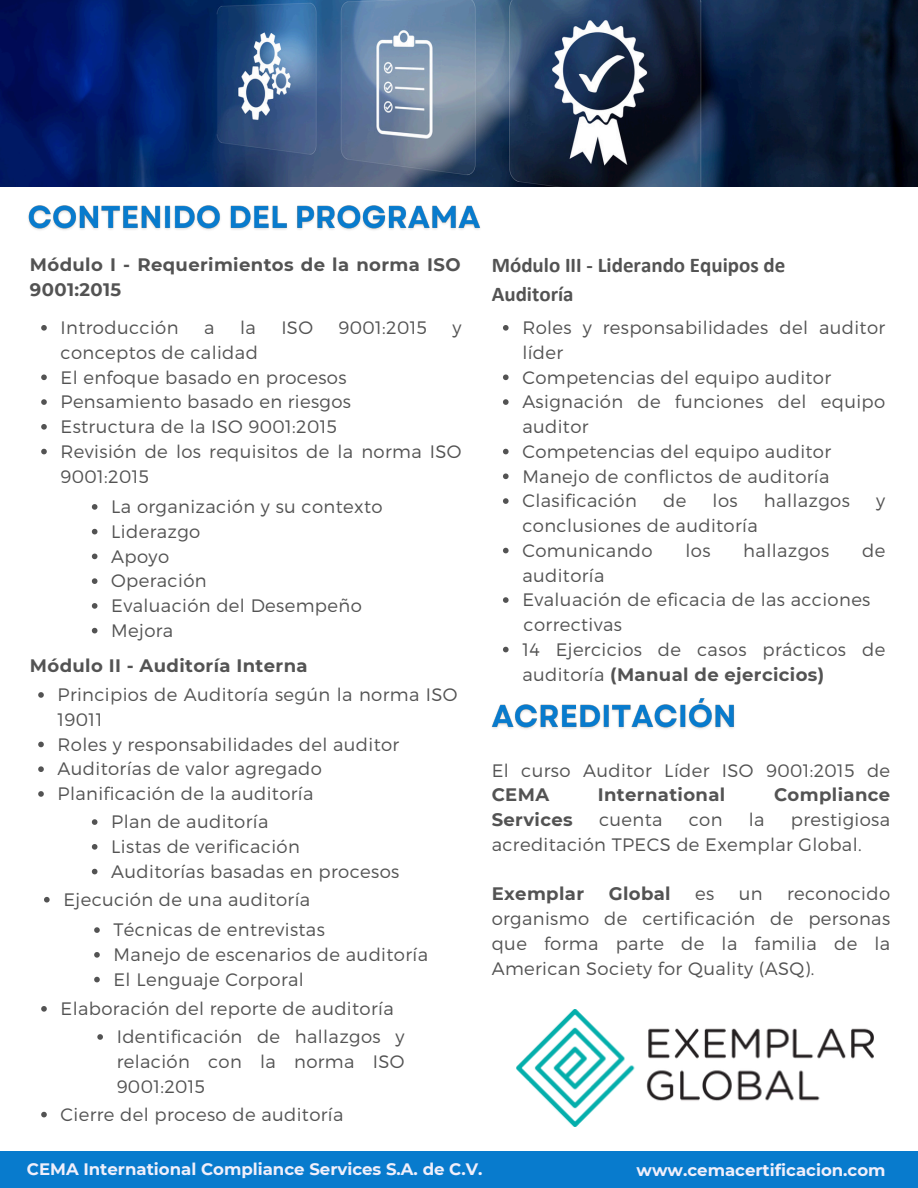
<style>
.page{position:relative;width:918px;height:1188px;background:#fff}
.page>*{position:absolute;margin:0;border:0;box-sizing:border-box;transform-origin:0 0}
.t1{font:700 21px/29.2px "Calibri";color:#535353}
.t2{font:300 18px/24.8px "Montserrat";letter-spacing:.02em;color:#535353}
.t3{font:700 18px/24.8px "Montserrat";letter-spacing:.02em;color:#535353}
.t4{font:700 16.5px "Montserrat";color:#f0effb}
.s1{font-weight:700}
</style>
<div class="page">
<img style="left:517px;top:1009px;width:357px;height:117px">
<svg style="left:41px;top:325px;width:6px;height:6px"></svg>
<svg style="left:41px;top:375px;width:6px;height:5px"></svg>
<svg style="left:41px;top:399px;width:6px;height:6px"></svg>
<svg style="left:41px;top:424px;width:6px;height:6px"></svg>
<svg style="left:41px;top:449px;width:6px;height:5px"></svg>
<svg style="left:92px;top:504px;width:5px;height:6px"></svg>
<svg style="left:92px;top:529px;width:5px;height:5px"></svg>
<svg style="left:92px;top:554px;width:5px;height:5px"></svg>
<svg style="left:92px;top:578px;width:5px;height:6px"></svg>
<svg style="left:92px;top:603px;width:5px;height:6px"></svg>
<svg style="left:92px;top:628px;width:5px;height:5px"></svg>
<svg style="left:38px;top:692px;width:6px;height:6px"></svg>
<svg style="left:38px;top:742px;width:6px;height:5px"></svg>
<svg style="left:38px;top:766px;width:6px;height:6px"></svg>
<svg style="left:38px;top:791px;width:6px;height:6px"></svg>
<svg style="left:92px;top:819px;width:5px;height:6px"></svg>
<svg style="left:92px;top:844px;width:5px;height:6px"></svg>
<svg style="left:92px;top:869px;width:5px;height:5px"></svg>
<svg style="left:44px;top:897px;width:6px;height:6px"></svg>
<svg style="left:94px;top:927px;width:6px;height:6px"></svg>
<svg style="left:94px;top:952px;width:6px;height:6px"></svg>
<svg style="left:94px;top:977px;width:6px;height:5px"></svg>
<svg style="left:41px;top:1006px;width:6px;height:6px"></svg>
<svg style="left:97px;top:1034px;width:6px;height:6px"></svg>
<svg style="left:41px;top:1112px;width:6px;height:5px"></svg>
<img style="left:0;top:0;width:918px;height:187px">
<svg style="left:503px;top:325px;width:6px;height:6px"></svg>
<svg style="left:503px;top:375px;width:6px;height:5px"></svg>
<svg style="left:503px;top:399px;width:6px;height:6px"></svg>
<svg style="left:503px;top:449px;width:6px;height:5px"></svg>
<svg style="left:503px;top:474px;width:6px;height:5px"></svg>
<svg style="left:503px;top:498px;width:6px;height:6px"></svg>
<svg style="left:503px;top:548px;width:6px;height:5px"></svg>
<svg style="left:503px;top:597px;width:6px;height:6px"></svg>
<svg style="left:503px;top:647px;width:6px;height:5px"></svg>
<img style="left:491px;top:698px;width:244px;height:31px">
<img style="left:28px;top:205px;width:453px;height:25px">
<div style="left:0;top:1152px;width:918px;height:36px;background:#087bcd"></div>
<h3 class="t3" style="left:30px;top:252px;width:432px">Módulo I - Requerimientos de la norma ISO<br>9001:2015</h3>
<p class="t2" style="left:61px;top:314px;width:119px">Introducción</p>
<p class="t2" style="left:204px;top:314px;width:12px">a</p>
<p class="t2" style="left:240px;top:314px;width:17px">la</p>
<p class="t2" style="left:281px;top:314px;width:33px">ISO</p>
<p class="t2" style="left:339px;top:314px;width:90px">9001:2015</p>
<p class="t2" style="left:453px;top:314px;width:11px">y</p>
<p class="t2" style="left:61px;top:339px;width:199px">conceptos de calidad</p>
<p class="t2" style="left:61px;top:364px;width:288px">El enfoque basado en procesos</p>
<p class="t2" style="left:61px;top:389px;width:292px">Pensamiento basado en riesgos</p>
<p class="t2" style="left:61px;top:413px;width:278px">Estructura de la ISO 9001:2015</p>
<p class="t2" style="left:61px;top:438px;width:403px">Revisión de los requisitos de la norma ISO<br>9001:2015</p>
<p class="t2" style="left:111px;top:493px;width:273px">La organización y su contexto</p>
<p class="t2" style="left:111px;top:518px;width:91px">Liderazgo</p>
<p class="t2" style="left:111px;top:543px;width:59px">Apoyo</p>
<p class="t2" style="left:111px;top:568px;width:97px">Operación</p>
<p class="t2" style="left:111px;top:592px;width:252px">Evaluación del Desempeño</p>
<p class="t2" style="left:111px;top:617px;width:64px">Mejora</p>
<h3 class="t3" style="left:30px;top:653px;width:279px">Módulo II - Auditoría Interna</h3>
<p class="t2" style="left:58px;top:681px;width:402px">Principios de Auditoría según la norma ISO<br>19011</p>
<p class="t2" style="left:58px;top:731px;width:343px">Roles y responsabilidades del auditor</p>
<p class="t2" style="left:58px;top:756px;width:266px">Auditorías de valor agregado</p>
<p class="t2" style="left:58px;top:780px;width:257px">Planificación de la auditoría</p>
<p class="t2" style="left:111px;top:809px;width:159px">Plan de auditoría</p>
<p class="t2" style="left:111px;top:833px;width:190px">Listas de verificación</p>
<p class="t2" style="left:111px;top:858px;width:290px">Auditorías basadas en procesos</p>
<p class="t2" style="left:63px;top:886px;width:248px">Ejecución de una auditoría</p>
<p class="t2" style="left:114px;top:917px;width:213px">Técnicas de entrevistas</p>
<p class="t2" style="left:114px;top:941px;width:316px">Manejo de escenarios de auditoría</p>
<p class="t2" style="left:114px;top:966px;width:192px">El Lenguaje Corporal</p>
<p class="t2" style="left:61px;top:995px;width:335px">Elaboración del reporte de auditoría</p>
<p class="t2" style="left:117px;top:1023px;width:289px;text-align:justify">Identificación de hallazgos y relación con la norma ISO 9001:2015</p>
<p class="t2" style="left:61px;top:1101px;width:284px">Cierre del proceso de auditoría</p>
<p class="t1" style="left:492px;top:252px;width:295px">Módulo III - Liderando Equipos de<br>Auditoría</p>
<p class="t2" style="left:522px;top:314px;width:364px">Roles y responsabilidades del auditor líder</p>
<p class="t2" style="left:522px;top:364px;width:310px">Competencias del equipo auditor</p>
<p class="t2" style="left:522px;top:389px;width:364px">Asignación de funciones del equipo auditor</p>
<p class="t2" style="left:522px;top:438px;width:310px">Competencias del equipo auditor</p>
<p class="t2" style="left:522px;top:463px;width:309px">Manejo de conflictos de auditoría</p>
<p class="t2" style="left:522px;top:488px;width:116px">Clasificación</p>
<p class="t2" style="left:663px;top:488px;width:25px">de</p>
<p class="t2" style="left:713px;top:488px;width:27px">los</p>
<p class="t2" style="left:764px;top:488px;width:88px">hallazgos</p>
<p class="t2" style="left:876px;top:488px;width:11px">y</p>
<p class="t2" style="left:522px;top:512px;width:237px">conclusiones de auditoría</p>
<p class="t2" style="left:522px;top:537px;width:132px">Comunicando</p>
<p class="t2" style="left:685px;top:537px;width:27px">los</p>
<p class="t2" style="left:743px;top:537px;width:88px">hallazgos</p>
<p class="t2" style="left:862px;top:537px;width:25px">de</p>
<p class="t2" style="left:522px;top:562px;width:84px">auditoría</p>
<p class="t2" style="left:522px;top:587px;width:350px">Evaluación de eficacia de las acciones</p>
<p class="t2" style="left:524px;top:611px;width:100px">correctivas</p>
<p class="t2" style="left:522px;top:636px;width:364px">14 Ejercicios de casos prácticos de auditoría <span class="s1">(Manual de ejercicios)</span></p>
<p class="t2" style="left:492px;top:757px;width:400px">El curso Auditor Líder ISO 9001:2015 de<br><span class="s1">CEMA</span></p>
<p class="t3" style="left:598px;top:783px;width:129px">International</p>
<p class="t3" style="left:774px;top:783px;width:118px">Compliance</p>
<p class="t3" style="left:492px;top:807px;width:83px">Services</p>
<p class="t2" style="left:599px;top:806px;width:65px">cuenta</p>
<p class="t2" style="left:689px;top:806px;width:35px">con</p>
<p class="t2" style="left:749px;top:806px;width:17px">la</p>
<p class="t2" style="left:492px;top:806px;width:400px;text-indent:299px">prestigiosa acreditación TPECS de Exemplar Global.</p>
<p class="t3" style="left:492px;top:882px;width:94px">Exemplar</p>
<p class="t3" style="left:609px;top:882px;width:63px">Global</p>
<p class="t2" style="left:695px;top:881px;width:21px">es</p>
<p class="t2" style="left:739px;top:881px;width:25px">un</p>
<p class="t2" style="left:492px;top:881px;width:400px;text-align:justify;text-indent:295px">reconocido organismo de certificación de personas que forma parte de la familia de la American Society for Quality (ASQ).</p>
<h3 class="t4" style="left:27px;top:1159px;width:457px">CEMA International Compliance Services S.A. de C.V.</h3>
<h3 class="t4" style="left:637px;top:1160px;width:251px">www.cemacertificacion.com</h3>
</div>
